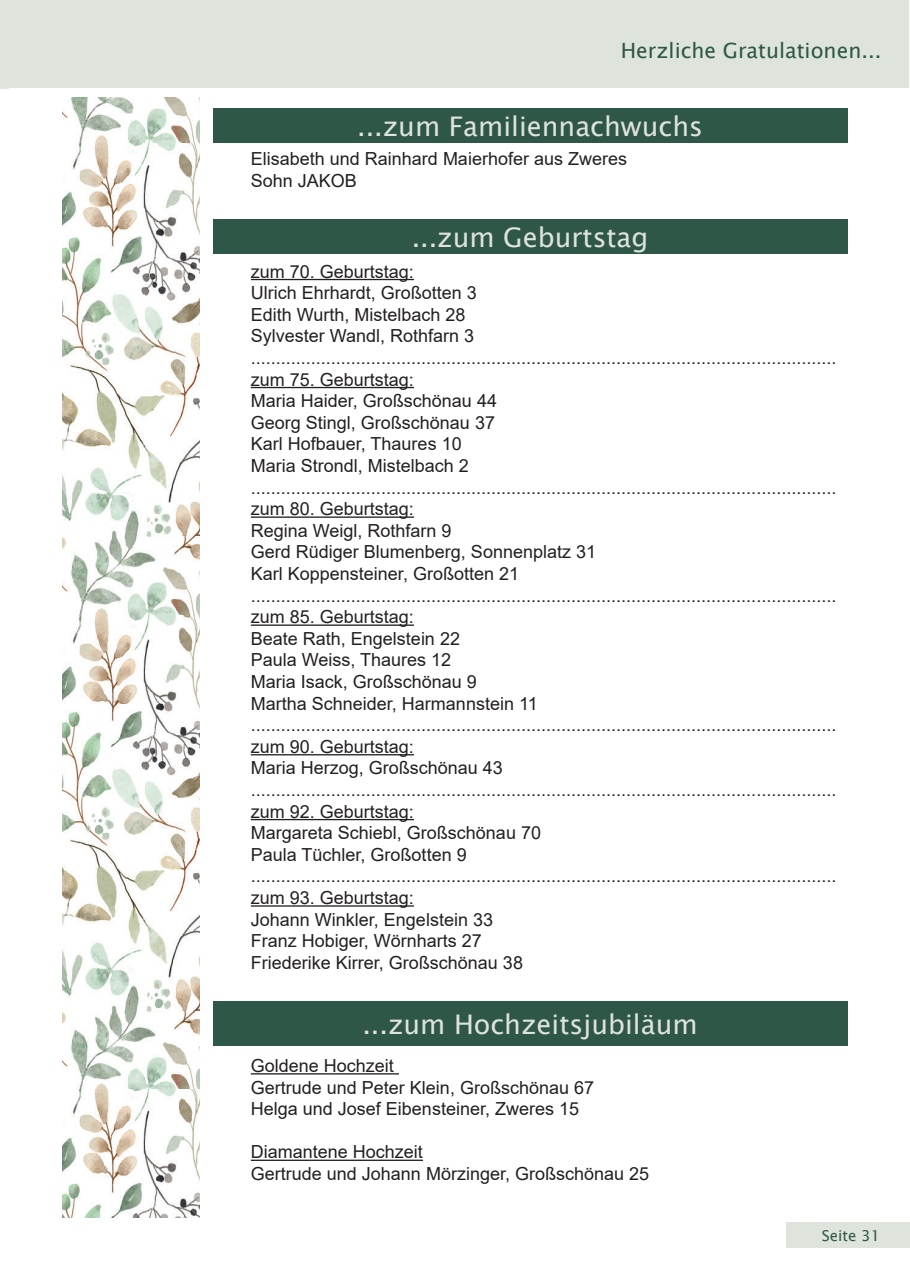
<style>
.page{position:relative;width:910px;height:1280px;background:#fff}
.page>*{position:absolute;margin:0;border:0;box-sizing:border-box;transform-origin:0 0}
.t1{font:27px "Lucida Sans Unicode";color:#dee3db}
.t2{font:21px "Lucida Sans Unicode";color:#2e5747}
.t3{font:18px/21.6px "Arial";color:#231f20}
.t4{font:15px "Lucida Sans Unicode";color:#2e5747}
</style>
<div class="page">
<div style="left:786px;top:1222px;width:124px;height:26px;background:#dee3db"></div>
<div style="left:0;top:1px;width:9px;height:88px;background:#dee3db"></div>
<div style="left:9px;top:1px;width:900px;height:87px;background:#dee3db"></div>
<img style="left:63px;top:98px;width:137px;height:516px">
<img style="left:63px;top:616px;width:137px;height:601px">
<div style="left:213px;top:108px;width:634px;height:34px;background:#2e5747"></div>
<div style="left:213px;top:220px;width:634px;height:34px;background:#2e5747"></div>
<hr style="left:251px;top:279px;width:163px;height:1px;background:#231f20">
<hr style="left:251px;top:387px;width:163px;height:1px;background:#231f20">
<hr style="left:251px;top:516px;width:163px;height:2px;background:#231f20">
<hr style="left:251px;top:624px;width:163px;height:2px;background:#231f20">
<hr style="left:251px;top:754px;width:163px;height:1px;background:#231f20">
<hr style="left:251px;top:819px;width:163px;height:1px;background:#231f20">
<hr style="left:251px;top:905px;width:163px;height:2px;background:#231f20">
<div style="left:213px;top:1001px;width:634px;height:44px;background:#2e5747"></div>
<hr style="left:251px;top:1073px;width:148px;height:1px;background:#231f20">
<hr style="left:251px;top:1159px;width:172px;height:2px;background:#231f20">
<p class="t2" style="left:621px;top:34px;width:262px">Herzliche Gratulationen...</p>
<h1 class="t1" style="left:357px;top:105px;width:347px">...zum Familiennachwuchs</h1>
<p class="t3" style="left:251px;top:148px;width:378px">Elisabeth und Rainhard Maierhofer aus Zweres<br>Sohn JAKOB</p>
<h1 class="t1" style="left:412px;top:216px;width:238px">...zum Geburtstag</h1>
<p class="t3" style="left:251px;top:260px;width:587px">zum 70. Geburtstag:<br>Ulrich Ehrhardt, Großotten 3<br>Edith Wurth, Mistelbach 28<br>Sylvester Wandl, Rothfarn 3 ..................................................................................................................... zum 75. Geburtstag:<br>Maria Haider, Großschönau 44<br>Georg Stingl, Großschönau 37<br>Karl Hofbauer, Thaures 10<br>Maria Strondl, Mistelbach 2 ..................................................................................................................... zum 80. Geburtstag:<br>Regina Weigl, Rothfarn 9<br>Gerd Rüdiger Blumenberg, Sonnenplatz 31<br>Karl Koppensteiner, Großotten 21 ..................................................................................................................... zum 85. Geburtstag:<br>Beate Rath, Engelstein 22<br>Paula Weiss, Thaures 12<br>Maria Isack, Großschönau 9<br>Martha Schneider, Harmannstein 11 ..................................................................................................................... zum 90. Geburtstag:<br>Maria Herzog, Großschönau 43 ..................................................................................................................... zum 92. Geburtstag:<br>Margareta Schiebl, Großschönau 70<br>Paula Tüchler, Großotten 9 ..................................................................................................................... zum 93. Geburtstag:<br>Johann Winkler, Engelstein 33<br>Franz Hobiger, Wörnharts 27<br>Friederike Kirrer, Großschönau 38</p>
<h1 class="t1" style="left:362px;top:1003px;width:337px">...zum Hochzeitsjubiläum</h1>
<p class="t3" style="left:251px;top:1055px;width:345px">Goldene Hochzeit<br>Gertrude und Peter Klein, Großschönau 67<br>Helga und Josef Eibensteiner, Zweres 15</p>
<p class="t3" style="left:251px;top:1141px;width:400px">Diamantene Hochzeit<br>Gertrude und Johann Mörzinger, Großschönau 25</p>
<p class="t4" style="left:822px;top:1224px;width:60px">Seite 31</p>
</div>
